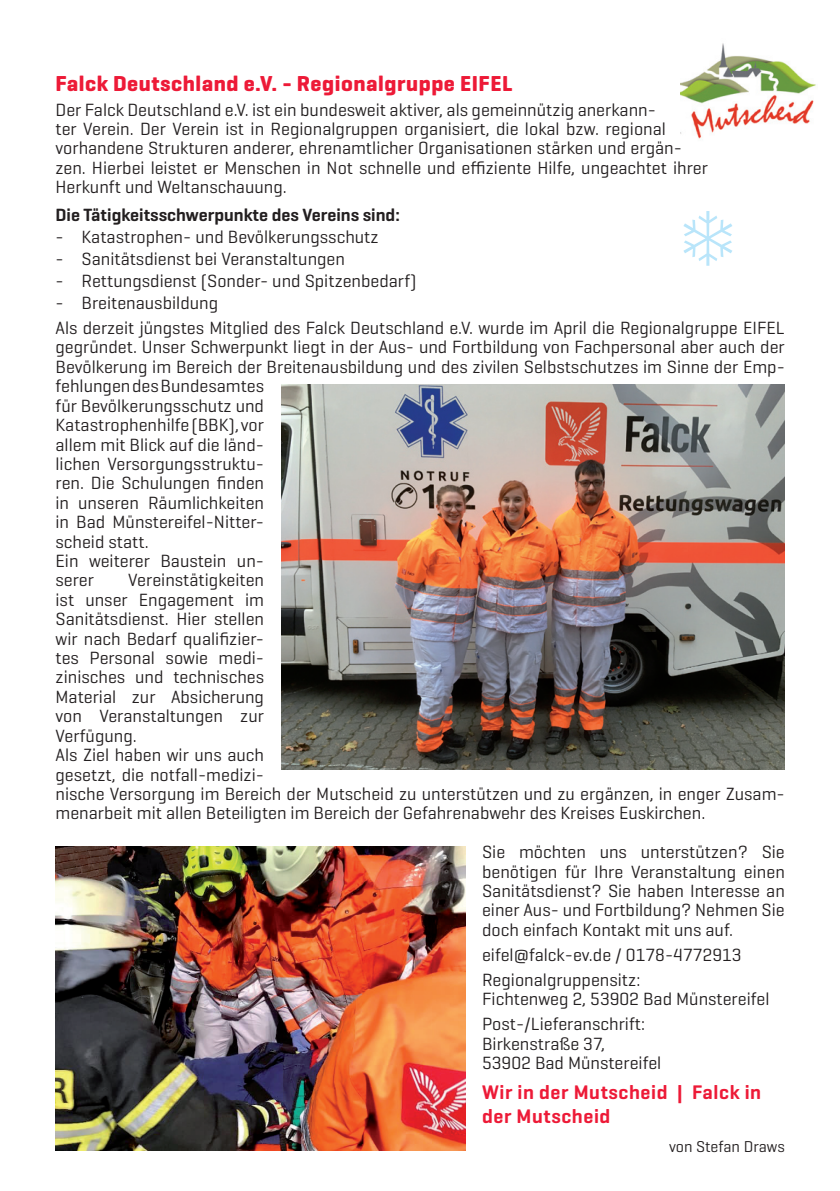
<style>
.page{position:relative;width:840px;height:1191px;background:#fff}
.page>*{position:absolute;margin:0;border:0;box-sizing:border-box;transform-origin:0 0}
.t1{font:700 22px "Geogrotesque";letter-spacing:.025em;color:#ed1a37}
.t2{font:600 20px/24px "Geogrotesque";letter-spacing:.03em;color:#ed1a37}
.t3{font:18px/19.4px "Geogrotesque";color:#231f20}
.t4{font:600 18px "Geogrotesque";color:#231f20}
.t5{font:16px "Geogrotesque";color:#231f20}
</style>
<div class="page">
<img style="left:281px;top:384px;width:503px;height:385px">
<img style="left:680px;top:43px;width:136px;height:96px">
<img style="left:55px;top:846px;width:410px;height:304px">
<p class="t1" style="left:55px;top:69px;width:458px">Falck Deutschland e.V. - Regionalgruppe EIFEL</p>
<p class="t3" style="left:55px;top:99px;width:653px">Der Falck Deutschland e.V. ist ein bundesweit aktiver, als gemeinnützig anerkann-<br>ter Verein. Der Verein ist in Regionalgruppen organisiert, die lokal bzw. regional vorhandene Strukturen anderer, ehrenamtlicher Organisationen stärken und ergän&shy;zen. Hierbei leistet er Menschen in Not schnelle und effiziente Hilfe, ungeachtet ihrer Herkunft und Weltanschauung.</p>
<p class="t4" style="left:55px;top:204px;width:345px">Die Tätigkeitsschwerpunkte des Vereins sind:</p>
<p class="t3" style="left:55px;top:227px;width:324px">- Katastrophen- und Bevölkerungsschutz</p>
<p class="t3" style="left:55px;top:249px;width:291px">- Sanitätsdienst bei Veranstaltungen</p>
<p class="t3" style="left:55px;top:271px;width:362px">- Rettungsdienst (Sonder- und Spitzenbedarf)</p>
<p class="t3" style="left:55px;top:290px;width:730px;line-height:25px">- Breitenausbildung<br>Als derzeit jüngstes Mitglied des Falck Deutschland e.V. wurde im April die Regionalgruppe EIFEL</p>
<p class="t3" style="left:55px;top:337px;width:730px">gegründet. Unser Schwerpunkt liegt in der Aus- und Fortbildung von Fachpersonal aber auch der Bevölkerung im Bereich der Breitenausbildung und des zivilen Selbstschutzes im Sinne der Emp&shy;fehlungen des Bundesamtes<br>für Bevölkerungsschutz und<br>Katastrophenhilfe (BBK), vor<br>allem mit Blick auf die länd-<br>lichen Versorgungsstruktu-<br>ren. Die Schulungen finden<br>in unseren Räumlichkeiten<br>in Bad Münstereifel-Nitter-<br>scheid statt.<br>Ein weiterer Baustein un-<br>serer</p>
<p class="t3" style="left:55px;top:570px;width:730px;text-indent:73px">Vereinstätigkeiten<br>ist unser Engagement im<br>Sanitätsdienst. Hier stellen<br>wir nach Bedarf qualifizier-<br>tes Personal sowie medi-<br>zinisches und technisches<br>Material zur Absicherung<br>von Veranstaltungen zur<br>Verfügung.<br>Als Ziel haben wir uns auch<br>gesetzt, die notfall-medizi-<br>nische Versorgung im Bereich der Mutscheid zu unterstützen und zu ergänzen, in enger Zusam&shy;menarbeit mit allen Beteiligten im Bereich der Gefahrenabwehr des Kreises Euskirchen.</p>
<p class="t3" style="left:482px;top:841px;width:304px;text-align:justify">Sie möchten uns unterstützen? Sie benötigen für Ihre Veranstaltung einen Sanitätsdienst? Sie haben Interesse an einer Aus- und Fortbildung? Nehmen Sie doch einfach Kontakt mit uns auf.</p>
<p class="t3" style="left:482px;top:941px;width:261px;line-height:25px">eifel@falck-ev.de / 0178-4772913<br>Regionalgruppensitz:</p>
<p class="t3" style="left:482px;top:986px;width:289px;line-height:25px">Fichtenweg 2, 53902 Bad Münstereifel<br>Post-/Lieferanschrift:</p>
<p class="t3" style="left:482px;top:1033px;width:181px">Birkenstraße 37,<br>53902 Bad Münstereifel</p>
<p class="t2" style="left:482px;top:1079px;width:280px">Wir in der Mutscheid | Falck in der Mutscheid</p>
<p class="t5" style="left:668px;top:1136px;width:117px">von Stefan Draws</p>
</div>
